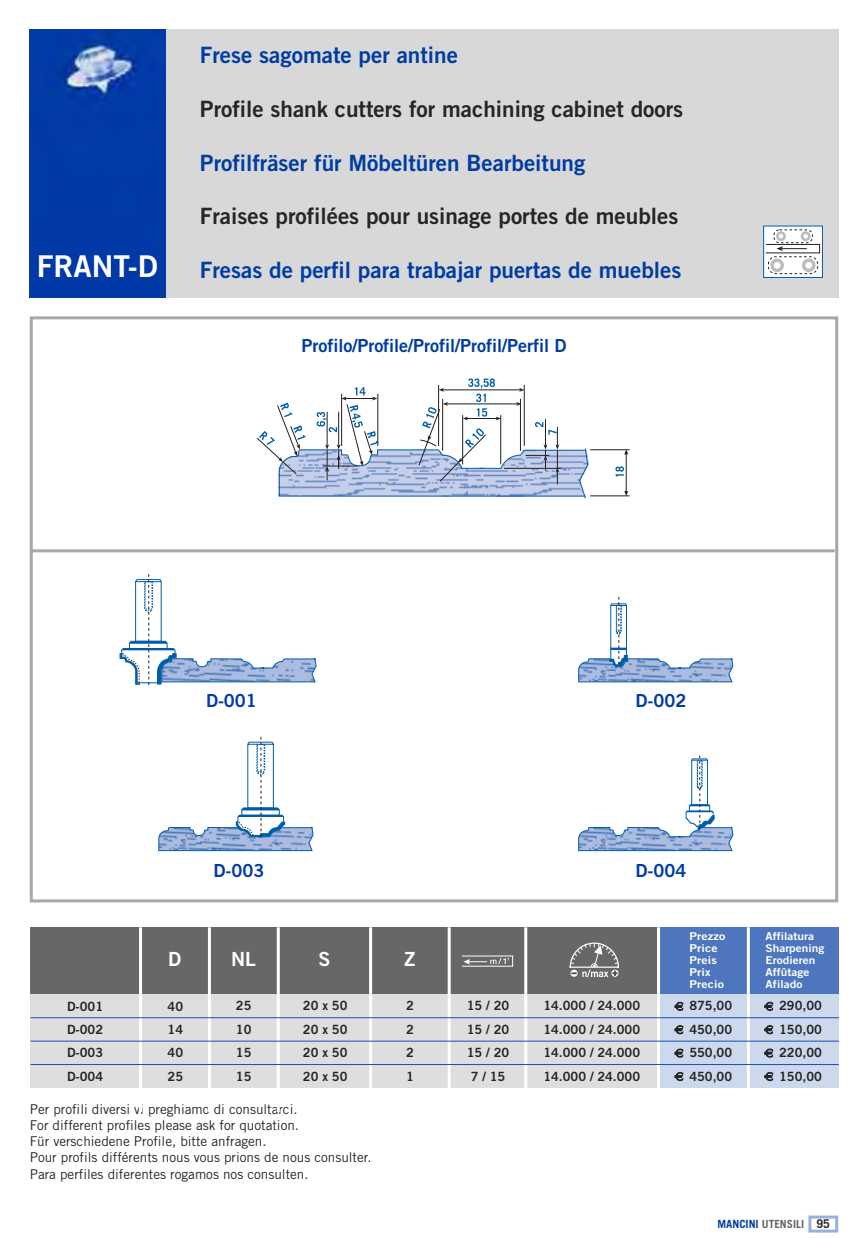
<style>
.page{position:relative;width:868px;height:1238px;background:#fff}
.page>*{position:absolute;margin:0;border:0;box-sizing:border-box;transform-origin:0 0}
.t1{font:30px "Trade Gothic Bold Two";color:#fff}
.t2{font:22.5px "Trade Gothic Bold Two";color:#003ca2}
.t3{font:22.5px "Trade Gothic Bold Two";color:#272627}
.t4{font:19.5px "Trade Gothic Bold Two";color:#fff}
.t5{font:18px "Trade Gothic Bold Two";color:#003ca2}
.t6{font:13.5px/16.2px "Trade Gothic";color:#272627}
.t7{font:12.75px/23.4px "Trade Gothic Bold Two";color:#272627;text-align:justify}
.t8{font:700 11.25px "Trade Gothic";color:#686768}
.t9{font:10.8px/12px "Trade Gothic Bold Two";letter-spacing:.005em;color:#fff;scale:1.1 1}
.t10{font:10.8px/12px "Trade Gothic Bold Two";letter-spacing:.005em;color:#fff;scale:1.15 1}
.s1{color:#003ca2}
.s2{font-size:12px;color:#272627}
</style>
<div class="page">
<div style="left:808px;top:1215px;width:30px;height:17px;border:3px solid #99b1da"></div>
<div style="left:30px;top:30px;width:808px;height:268px;background:#d8d8d8"></div>
<img style="left:30px;top:30px;width:136px;height:268px">
<div style="left:30px;top:316px;width:808px;height:586px;border:3px solid #a9a8a9"></div>
<svg style="left:119px;top:574px;width:198px;height:112px"></svg>
<svg style="left:578px;top:597px;width:155px;height:85px"></svg>
<svg style="left:158px;top:736px;width:156px;height:115px"></svg>
<svg style="left:578px;top:755px;width:155px;height:96px"></svg>
<hr style="left:590px;top:449px;width:39px;height:1px;background:#231f20">
<hr style="left:590px;top:495px;width:39px;height:1px;background:#231f20">
<hr style="left:626px;top:454px;width:1px;height:37px;background:#231f20">
<svg style="left:624px;top:491px;width:4px;height:5px"></svg>
<svg style="left:624px;top:449px;width:4px;height:5px"></svg>
<svg style="left:615px;top:466px;width:9px;height:11px"></svg>
<svg style="left:257px;top:378px;width:332px;height:121px"></svg>
<hr style="left:30px;top:549px;width:804px;height:3px;background:#a9a8a9">
<svg style="left:763px;top:226px;width:59px;height:52px"></svg>
<div style="left:765px;top:244px;width:54px;height:9px;background:#fff"></div>
<div style="left:768px;top:256px;width:49px;height:18px;background:#fff;border:1px dashed #231f20;border-radius:7px"></div>
<div style="left:773px;top:229px;width:39px;height:14px;background:#fff;border:1px dashed #231f20;border-radius:6px"></div>
<div style="left:765px;top:244px;width:54px;height:9px;border:1px solid #231f20"></div>
<svg style="left:776px;top:246px;width:30px;height:5px"></svg>
<svg style="left:770px;top:258px;width:13px;height:14px"></svg>
<svg style="left:775px;top:231px;width:10px;height:10px"></svg>
<svg style="left:800px;top:231px;width:10px;height:10px"></svg>
<svg style="left:801px;top:258px;width:14px;height:14px"></svg>
<div style="left:773px;top:262px;width:7px;height:6px;background:#fff;border-radius:50%"></div>
<svg style="left:805px;top:262px;width:6px;height:6px"></svg>
<svg style="left:778px;top:234px;width:5px;height:4px"></svg>
<svg style="left:803px;top:234px;width:4px;height:4px"></svg>
<div style="left:30px;top:994px;width:808px;height:93px;background:#dfdedf"></div>
<div style="left:658px;top:994px;width:180px;height:93px;background:#ccd8ec"></div>
<div style="left:30px;top:927px;width:808px;height:67px;background:#686768"></div>
<div style="left:659px;top:927px;width:179px;height:67px;background:#4d76be"></div>
<hr style="left:139px;top:927px;width:3px;height:184px;background:#fff">
<hr style="left:208px;top:927px;width:3px;height:184px;background:#fff">
<hr style="left:277px;top:927px;width:3px;height:184px;background:#fff">
<hr style="left:369px;top:927px;width:3px;height:184px;background:#fff">
<hr style="left:447px;top:927px;width:3px;height:184px;background:#fff">
<hr style="left:524px;top:927px;width:3px;height:184px;background:#fff">
<hr style="left:657px;top:927px;width:3px;height:184px;background:#fff">
<hr style="left:746px;top:927px;width:3px;height:184px;background:#fff">
<hr style="left:30px;top:1017px;width:808px;height:1px;background:#1a4fac">
<hr style="left:30px;top:1040px;width:808px;height:1px;background:#1a4fac">
<hr style="left:30px;top:1064px;width:808px;height:1px;background:#1a4fac">
<svg style="left:463px;top:958px;width:45px;height:6px"></svg>
<svg style="left:569px;top:942px;width:50px;height:35px"></svg>
<h2 class="t2" style="left:200px;top:47px;width:259px">Frese sagomate per antine</h2>
<h2 class="t3" style="left:200px;top:100px;width:484px">Profile shank cutters for machining cabinet doors</h2>
<h2 class="t2" style="left:200px;top:154px;width:387px">Profilfräser für Möbeltüren Bearbeitung</h2>
<h2 class="t3" style="left:200px;top:208px;width:480px">Fraises profilées pour usinage portes de meubles</h2>
<h1 class="t1" style="left:37px;top:255px;width:122px">FRANT-D</h1>
<h2 class="t2" style="left:200px;top:262px;width:483px">Fresas de perfil para trabajar puertas de muebles</h2>
<h3 class="t5" style="left:301px;top:339px;width:266px">Profilo/Profile/Profil/Profil/Perfil D</h3>
<h3 class="t5" style="left:206px;top:694px;width:52px">D-001</h3>
<h3 class="t5" style="left:635px;top:694px;width:52px">D-002</h3>
<h3 class="t5" style="left:213px;top:864px;width:52px">D-003</h3>
<h3 class="t5" style="left:635px;top:864px;width:52px">D-004</h3>
<h3 class="t4" style="left:168px;top:951px;width:15px">D</h3>
<h3 class="t4" style="left:231px;top:951px;width:26px">NL</h3>
<h3 class="t4" style="left:318px;top:951px;width:13px">S</h3>
<h3 class="t4" style="left:404px;top:951px;width:12px">Z</h3>
<p class="t10" style="left:689px;top:931px;width:33px">Prezzo<br>Price<br>Preis<br>Prix<br>Precio</p>
<p class="t9" style="left:765px;top:931px;width:55px">Affilatura<br>Sharpening<br>Erodieren<br>Affûtage<br>Afilado</p>
<p class="t7" style="left:467px;top:995px;width:44px;text-align:center">15 / 20<br>15 / 20<br>15 / 20<br>7 / 15</p>
<p class="t7" style="left:543px;top:995px;width:98px">14.000 / 24.000<br>14.000 / 24.000<br>14.000 / 24.000<br>14.000 / 24.000</p>
<p class="t7" style="left:67px;top:995px;width:38px">D-001<br>D-002<br>D-003<br>D-004</p>
<p class="t7" style="left:167px;top:995px;width:17px">40<br>14<br>40<br>25</p>
<p class="t7" style="left:236px;top:995px;width:17px">25<br>10<br>15<br>15</p>
<p class="t7" style="left:303px;top:995px;width:46px">20 x 50<br>20 x 50<br>20 x 50<br>20 x 50</p>
<p class="t7" style="left:406px;top:995px;width:9px">2<br>2<br>2<br>1</p>
<p class="t7" style="left:689px;top:995px;width:44px">875,00<br>450,00<br>550,00<br>450,00</p>
<p class="t7" style="left:779px;top:995px;width:44px">290,00<br>150,00<br>220,00<br>150,00</p>
<p class="t6" style="left:30px;top:1102px;width:343px">Per profili diversi vi preghiamo di consultarci.<br>For different profiles please ask for quotation.<br>Für verschiedene Profile, bitte anfragen.<br>Pour profils différents nous vous prions de nous consulter.<br>Para perfiles diferentes rogamos nos consulten.</p>
<p class="t8" style="left:717px;top:1219px;width:114px"><span class="s1">MANCINI</span> UTENSILI <span class="s2">95</span></p>
</div>
